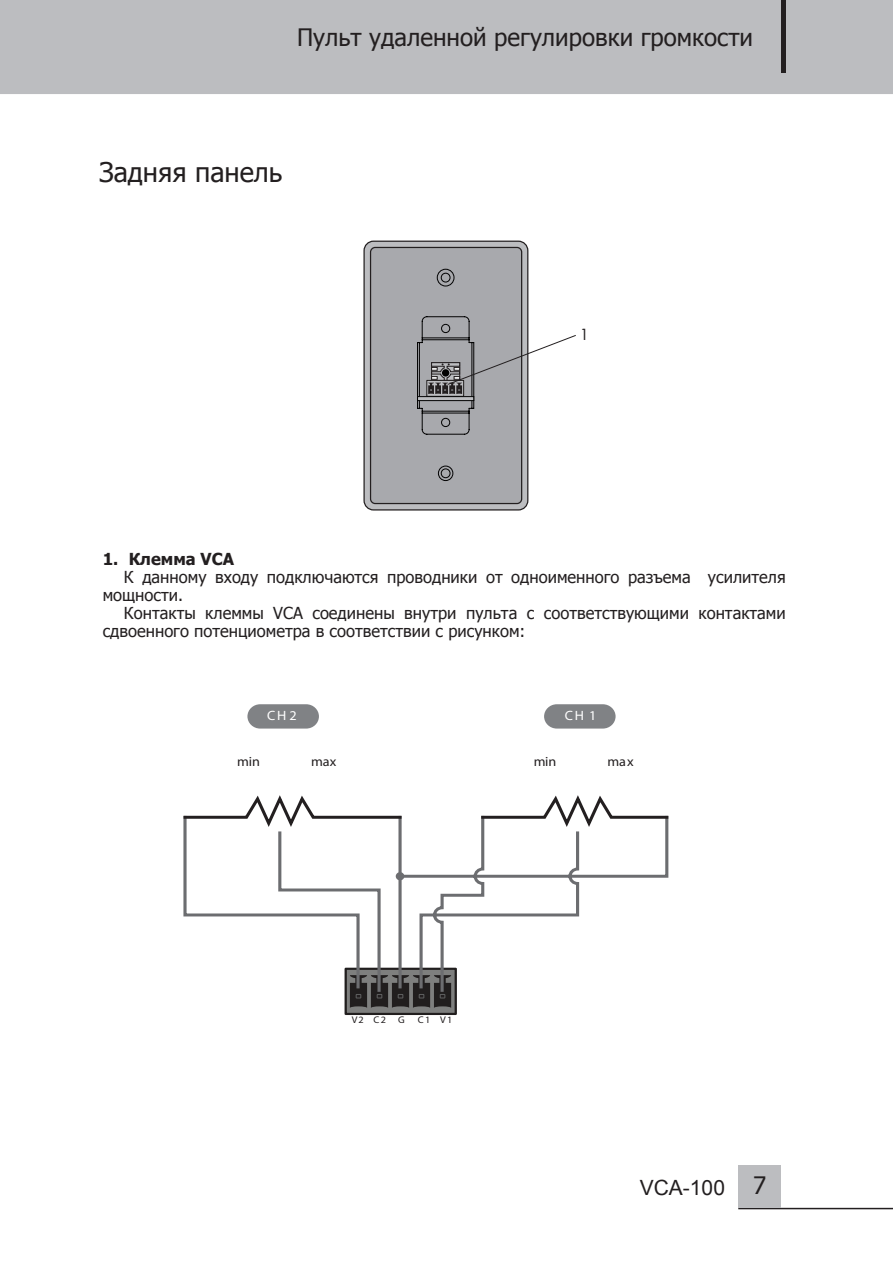
<style>
.page{position:relative;width:893px;height:1263px;background:#bcbdc0}
.page>*{position:absolute;margin:0;border:0;box-sizing:border-box;transform-origin:0 0}
.Заголовок_стр{font:27px "Tahoma";color:#231f20}
.t1{font:24px "Tahoma";color:#231f20}
.t2{font:21px "Arial";color:#231f20}
.Весь_текст{font:16.5px/18px "Tahoma";color:#231f20}
.t3{font:700 16.5px "Tahoma";color:#231f20}
.t4{font:15px "Futura";color:#231f20}
.t5{font:13.5px "YDVYGO13 KS Cpc EUC H";color:#231f20;scale:1.05 1}
.t6{font:13.5px "YDVYGO13 KS Cpc EUC H";color:#fff;scale:1.05 1}
.t7{font:9.75px "Helvetica";letter-spacing:.125em;color:#231f20;scale:1.05 1}
.s1{font-family:"Tahoma";font-size:24px}
</style>
<div class="page">
<div style="left:0;top:94px;width:893px;height:1169px;background:#fff"></div>
<div style="left:781px;top:0;width:5px;height:72px;background:#231f20"></div>
<hr style="left:738px;top:1208px;width:155px;height:1px;background:#231f20">
<div style="left:738px;top:1165px;width:43px;height:43px;background:#bcbdc0"></div>
<div style="left:364px;top:241px;width:164px;height:269px;background:#bcbdc0;border-radius:9px"></div>
<div style="left:363px;top:241px;width:165px;height:269px;border:1px solid #231f20;border-radius:9px"></div>
<div style="left:371px;top:247px;width:151px;height:256px;background:#a8a9ad;border-radius:5px"></div>
<div style="left:370px;top:247px;width:152px;height:257px;border:1px solid #231f20;border-radius:5px"></div>
<svg style="left:417px;top:268px;width:160px;height:213px"></svg>
<svg style="left:247px;top:704px;width:72px;height:24px;background:#8b8d8f"></svg>
<svg style="left:544px;top:704px;width:72px;height:24px;background:#8b8d8f"></svg>
<div style="left:346px;top:969px;width:110px;height:45px;background:#7e7f7e"></div>
<div style="left:345px;top:968px;width:112px;height:47px;border:2px solid #211e1e"></div>
<svg style="left:350px;top:995px;width:101px;height:13px"></svg>
<svg style="left:183px;top:813px;width:485px;height:182px;background:#f0f0f0"></svg>
<svg style="left:478px;top:791px;width:190px;height:40px;background:#e5e5e5"></svg>
<svg style="left:398px;top:831px;width:4px;height:41px"></svg>
<svg style="left:183px;top:791px;width:222px;height:40px;background:#e6e6e6"></svg>
<div style="left:396px;top:872px;width:8px;height:8px;background:#6c6d70;border-radius:50%"></div>
<h2 class="t1" style="left:297px;top:21px;width:458px">Пульт удаленной регулировки громкости</h2>
<p class="Заголовок_стр" style="left:99px;top:154px;width:185px">Задняя панель</p>
<p class="t4" style="left:580px;top:324px;width:11px">1</p>
<p class="t3" style="left:103px;top:548px;width:133px">1. Клемма VCA</p>
<p class="Весь_текст" style="left:103px;top:568px;width:684px;text-indent:21px">К данному входу подключаются проводники от одноименного разъема усилителя мощности.</p>
<p class="Весь_текст" style="left:103px;top:604px;width:685px;text-indent:21px">Контакты клеммы VCA соединены внутри пульта с соответствующими контактами сдвоенного потенциометра в соответствии с рисунком:</p>
<p class="t6" style="left:267px;top:707px;width:30px">CH2</p>
<p class="t5" style="left:237px;top:753px;width:23px">min</p>
<p class="t5" style="left:311px;top:753px;width:26px">max</p>
<p class="t6" style="left:565px;top:707px;width:32px">CH 1</p>
<p class="t5" style="left:534px;top:753px;width:23px">min</p>
<p class="t5" style="left:608px;top:753px;width:26px">max</p>
<p class="t7" style="left:352px;top:1014px;width:52px">V2 C2 G</p>
<p class="t7" style="left:418px;top:1014px;width:34px">C1 V1</p>
<p class="t2" style="left:640px;top:1173px;width:128px">VCA-100 <span class="s1">7</span></p>
</div>
